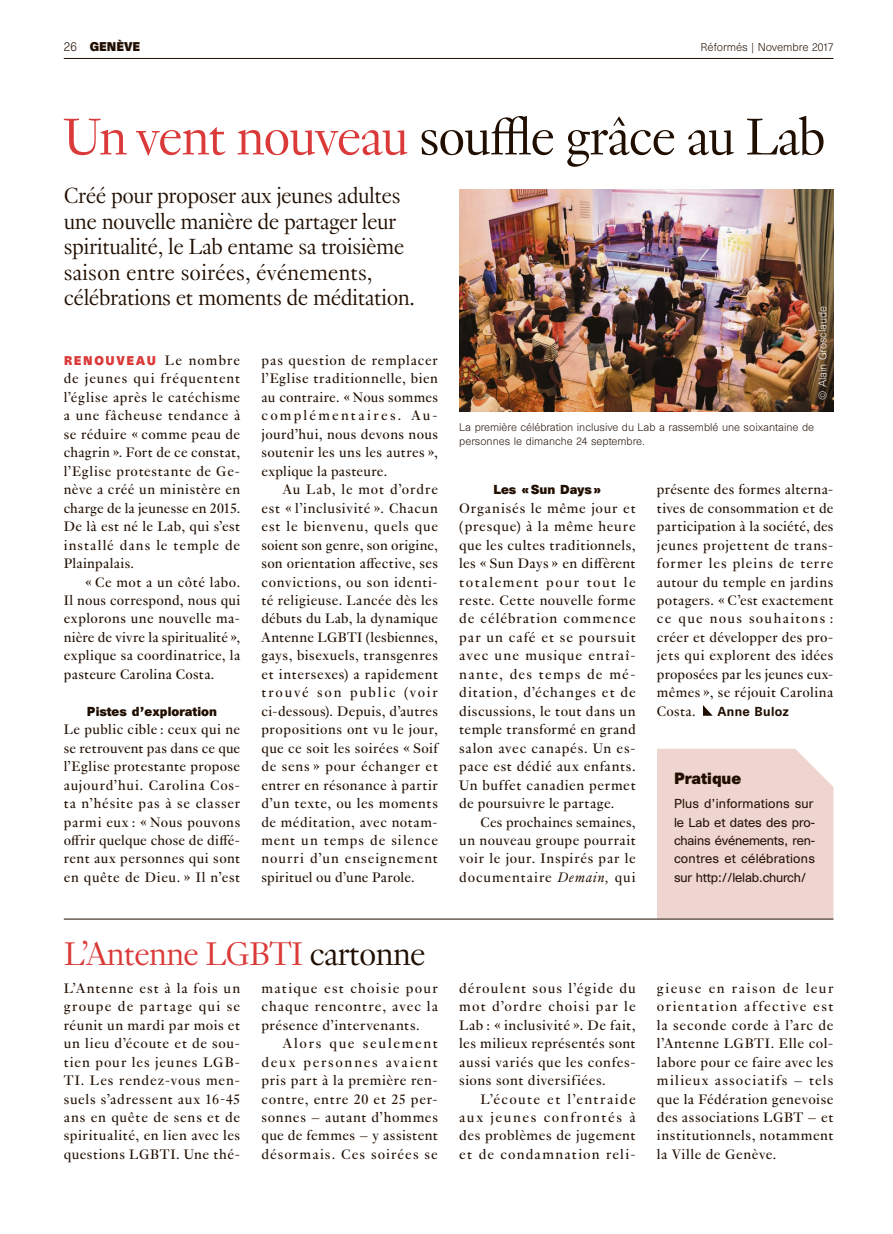
<style>
.page{position:relative;width:893px;height:1234px;background:#fff}
.page>*{position:absolute;margin:0;border:0;box-sizing:border-box;transform-origin:0 0}
.t1{font:300 56.55px "Genath";letter-spacing:-.03em;color:#200e00}
.t2{font:300 35.85px "Genath";letter-spacing:-.03em;color:#da3a39}
.t3{font:300 24px/25.5px "Genath";letter-spacing:-.02em;color:#200e00}
.t4{font:15px/18.5px "Genath";letter-spacing:.035em;color:#200e00;text-align:justify}
.t5{font:700 15px "Unica SB";color:#200e00}
.t6{font:12px/18.5px "Unica SB";letter-spacing:-.005em;color:#200e00}
.t7{font:700 12px "Unica SB";color:#200e00}
.t8{font:500 12px "Unica SB";letter-spacing:.025em;color:#200e00}
.t9{font:700 11.7px "Unica SB";letter-spacing:.135em;color:#da3a39}
.t10{font:700 11.7px "Unica SB";color:#200e00}
.t11{font:300 10.5px "Unica SB";color:#200e00}
.t12{font:300 10.2px/13.5px "Unica SB";color:#200e00}
.t13{font:300 10.2px "Unica SB";letter-spacing:-.01em;color:#fff}
.s1{font-weight:300;font-size:12px}
.s2{color:#da3a39}
.s3{font-family:"Genath";font-weight:400;font-size:15px;color:#200e00}
.s4{font-style:italic}
.s5{color:#200e00}
</style>
<div class="page">
<hr style="left:64px;top:58px;width:769px;height:1px;background:#200e00">
<svg style="left:703px;top:705px;width:9px;height:10px"></svg>
<img style="left:459px;top:190px;width:374px;height:221px">
<div style="left:657px;top:748px;width:176px;height:170px;background:#efd5cf"></div>
<hr style="left:64px;top:918px;width:769px;height:1px;background:#200e00">
<p class="t10" style="left:64px;top:39px;width:78px"><span class="s1">26</span> GENÈVE</p>
<p class="t11" style="left:701px;top:41px;width:134px">Réformés | Novembre 2017</p>
<h1 class="t1" style="left:63px;top:97px;width:764px"><span class="s2">Un vent nouveau</span> souffle grâce au Lab</h1>
<h3 class="t3" style="left:64px;top:181px;width:352px">Créé pour proposer aux jeunes adultes une nouvelle manière de partager leur spiritualité, le Lab entame sa troisième saison entre soirées, événements, célébrations et moments de méditation.</h3>
<p class="t13" style="left:817px;top:400px;width:95px;rotate:-90deg">© Alain Grosclaude</p>
<p class="t9" style="left:64px;top:353px;width:178px">RENOUVEAU <span class="s3">Le nombre</span></p>
<p class="t4" style="left:64px;top:368px;width:178px">de jeunes qui fréquentent l’église après le catéchisme a une fâcheuse tendance à se réduire « comme peau de chagrin ». Fort de ce constat, l’Eglise protestante de Ge&shy;nève a créé un ministère en charge de la jeunesse en 2015.<br>De là est né le Lab, qui s’est installé dans le temple de Plainpalais.</p>
<p class="t4" style="left:64px;top:571px;width:178px;text-indent:21px">« Ce mot a un côté labo.<br>Il nous correspond, nous qui explorons une nouvelle ma&shy;nière de vivre la spiritualité », explique sa coordinatrice, la pasteure Carolina Costa.</p>
<p class="t7" style="left:87px;top:703px;width:132px">Pistes d’exploration</p>
<p class="t4" style="left:64px;top:719px;width:178px">Le public cible : ceux qui ne se retrouvent pas dans ce que l’Eglise protestante propose aujourd’hui. Carolina Cos&shy;ta n’hésite pas à se classer parmi eux : « Nous pouvons offrir quelque chose de diffé&shy;rent aux personnes qui sont en quête de Dieu. » Il n’est</p>
<p class="t4" style="left:261px;top:350px;width:178px">pas question de remplacer l’Eglise traditionnelle, bien au contraire. « Nous sommes complémentaires. Au&shy;jourd’hui, nous devons nous soutenir les uns les autres », explique la pasteure.</p>
<p class="t4" style="left:261px;top:479px;width:178px;text-indent:21px">Au Lab, le mot d’ordre est « l’inclusivité ». Chacun est le bienvenu, quels que soient son genre, son origine, son orientation affective, ses convictions, ou son identi&shy;té religieuse. Lancée dès les débuts du Lab, la dynamique Antenne LGBTI (lesbiennes, gays, bisexuels, transgenres et intersexes) a rapidement trouvé son public (voir ci-dessous). Depuis, d’autres propositions ont vu le jour, que ce soit les soirées « Soif de sens » pour échanger et entrer en résonance à partir d’un texte, ou les moments de méditation, avec notam&shy;ment un temps de silence nourri d’un enseignement spirituel ou d’une Parole.</p>
<p class="t7" style="left:494px;top:482px;width:109px">Les «Sun Days»</p>
<p class="t12" style="left:459px;top:421px;width:356px">La première célébration inclusive du Lab a rassemblé une soixantaine de personnes le dimanche 24 septembre.</p>
<p class="t4" style="left:657px;top:479px;width:178px">présente des formes alterna&shy;tives de consommation et de participation à la société, des jeunes projettent de trans&shy;former les pleins de terre autour du temple en jardins potagers. « C’est exactement ce que nous souhaitons : créer et développer des pro&shy;jets qui explorent des idées proposées par les jeunes eux&shy;mêmes », se réjouit Carolina Costa.</p>
<p class="t4" style="left:459px;top:497px;width:178px">Organisés le même jour et (presque) à la même heure que les cultes traditionnels, les « Sun Days » en diffèrent totalement pour tout le reste. Cette nouvelle forme de célébration commence par un café et se poursuit avec une musique entraî&shy;nante, des temps de mé&shy;ditation, d’échanges et de discussions, le tout dans un temple transformé en grand salon avec canapés. Un es&shy;pace est dédié aux enfants.<br>Un buffet canadien permet de poursuivre le partage.</p>
<p class="t4" style="left:459px;top:811px;width:178px;text-indent:21px">Ces prochaines semaines, un nouveau groupe pourrait voir le jour. Inspirés par le documentaire <span class="s4">Demain,</span> qui</p>
<p class="t8" style="left:717px;top:703px;width:73px">Anne Buloz</p>
<p class="t5" style="left:674px;top:768px;width:69px">Pratique</p>
<p class="t6" style="left:674px;top:794px;width:143px">Plus d’informations sur le Lab et dates des pro&shy;chains événements, ren&shy;contres et célébrations sur http://lelab.church/</p>
<h2 class="t2" style="left:64px;top:928px;width:363px">L’Antenne LGBTI <span class="s5">cartonne</span></h2>
<p class="t4" style="left:64px;top:977px;width:178px">L’Antenne est à la fois un groupe de partage qui se réunit un mardi par mois et un lieu d’écoute et de sou&shy;tien pour les jeunes LGB-TI. Les rendez-vous men&shy;suels s’adressent aux 16-45 ans en quête de sens et de spiritualité, en lien avec les questions LGBTI. Une thé-</p>
<p class="t4" style="left:261px;top:977px;width:178px">matique est choisie pour chaque rencontre, avec la présence d’intervenants.</p>
<p class="t4" style="left:261px;top:1032px;width:178px;text-indent:21px">Alors que seulement deux personnes avaient pris part à la première ren&shy;contre, entre 20 et 25 per&shy;sonnes – autant d’hommes que de femmes – y assistent désormais. Ces soirées se</p>
<p class="t4" style="left:459px;top:977px;width:178px">déroulent sous l’égide du mot d’ordre choisi par le Lab : « inclusivité ». De fait, les milieux représentés sont aussi variés que les confes&shy;sions sont diversifiées.</p>
<p class="t4" style="left:459px;top:1088px;width:178px;text-indent:21px">L’écoute et l’entraide aux jeunes confrontés à des problèmes de jugement et de condamnation reli-</p>
<p class="t4" style="left:657px;top:977px;width:178px">gieuse en raison de leur orientation affective est la seconde corde à l’arc de l’Antenne LGBTI. Elle col&shy;labore pour ce faire avec les milieux associatifs – tels que la Fédération genevoise des associations LGBT – et institutionnels, notamment la Ville de Genève.</p>
</div>
